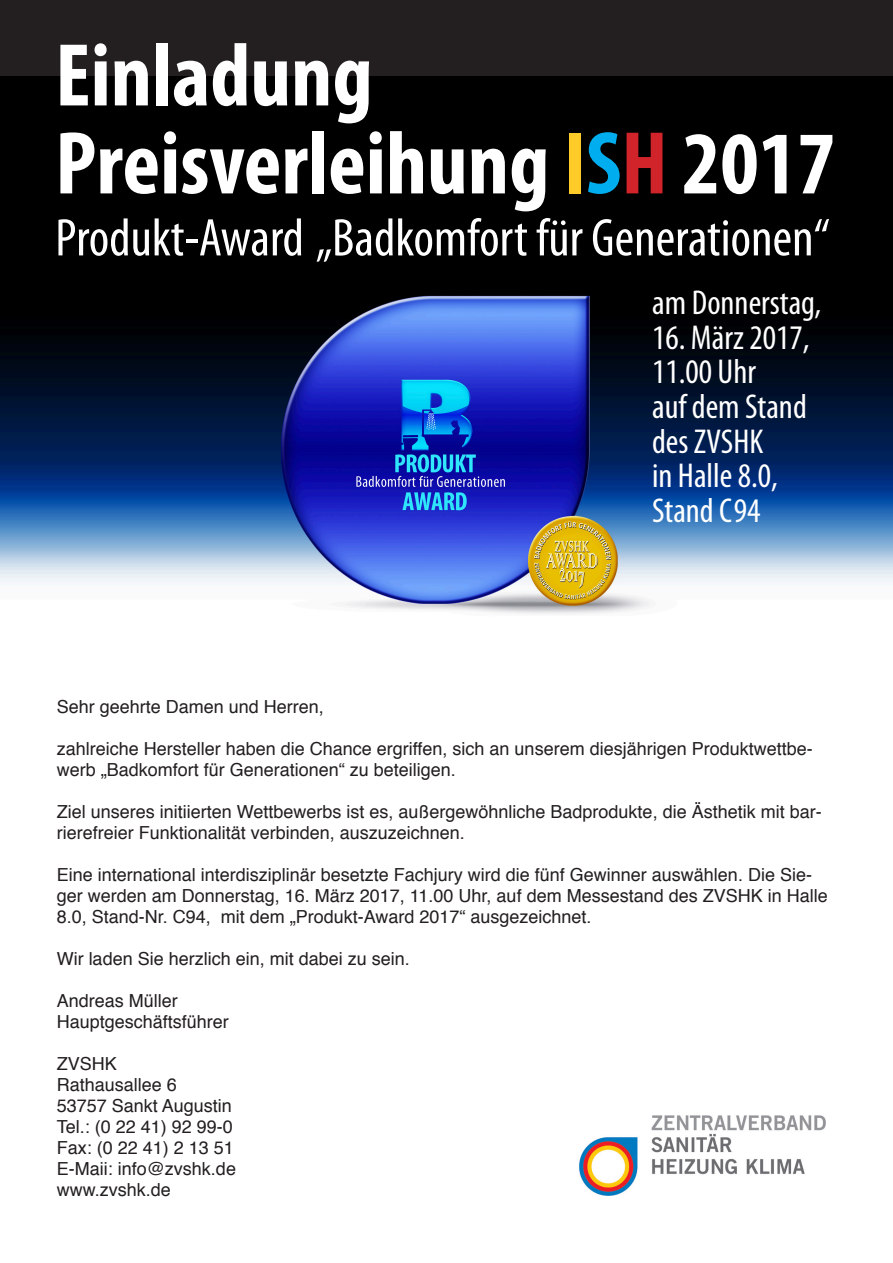
<style>
.page{position:relative;width:893px;height:1263px;background:#fff}
.page>*{position:absolute;margin:0;border:0;box-sizing:border-box;transform-origin:0 0}
.t1{font:700 condensed 90px "Myriad Pro";color:#fff}
.t2{font:condensed 53.4px "Myriad Pro";color:#fff}
.t3{font:condensed 34.65px/34.7px "Myriad Pro";color:#fff}
.t4{font:18px/21px "Helvetica";color:#231f20}
.s1{color:#fecb29}
.s2{color:#00aeef}
.s3{color:#d1232a}
</style>
<div class="page">
<div style="left:0;top:0;width:893px;height:330px;background:#231f20"></div>
<img style="left:0;top:77px;width:893px;height:537px">
<div style="left:725px;top:604px;width:168px;height:133px;background:#fff"></div>
<img style="left:579px;top:1115px;width:247px;height:81px">
<h1 class="t1" style="left:55px;top:19px;width:319px">Einladung</h1>
<h1 class="t1" style="left:55px;top:107px;width:782px">Preisverleihung <span class="s1">I</span><span class="s2">S</span><span class="s3">H</span> 2017</h1>
<h2 class="t2" style="left:55px;top:205px;width:776px">Produkt-Award „Badkomfort für Generationen“</h2>
<h3 class="t3" style="left:652px;top:285px;width:170px">am Donnerstag,</h3>
<h3 class="t3" style="left:652px;top:319px;width:159px">16. März 2017,<br>11.00 Uhr<br>auf dem Stand des ZVSHK<br>in Halle 8.0,<br>Stand C94</h3>
<p class="t4" style="left:57px;top:698px;width:269px">Sehr geehrte Damen und Herren,</p>
<p class="t4" style="left:57px;top:740px;width:758px">zahlreiche Hersteller haben die Chance ergriffen, sich an unserem diesjährigen Produktwettbe&shy;werb „Badkomfort für Generationen“ zu beteiligen.</p>
<p class="t4" style="left:57px;top:803px;width:767px">Ziel unseres initiierten Wettbewerbs ist es, außergewöhnliche Badprodukte, die Ästhetik mit bar&shy;rierefreier Funktionalität verbinden, auszuzeichnen.</p>
<p class="t4" style="left:57px;top:866px;width:773px">Eine international interdisziplinär besetzte Fachjury wird die fünf Gewinner auswählen. Die Sie&shy;ger werden am Donnerstag, 16. März 2017, 11.00 Uhr, auf dem Messestand des ZVSHK in Halle<br>8.0, Stand-Nr. C94, mit dem „Produkt-Award 2017“ ausgezeichnet.</p>
<p class="t4" style="left:57px;top:950px;width:355px">Wir laden Sie herzlich ein, mit dabei zu sein.</p>
<p class="t4" style="left:57px;top:992px;width:174px">Andreas Müller<br>Hauptgeschäftsführer</p>
<p class="t4" style="left:57px;top:1055px;width:181px">ZVSHK<br>Rathausallee 6<br>53757 Sankt Augustin<br>Tel.: (0 22 41) 92 99-0<br>Fax: (0 22 41) 2 13 51<br>E-Maii: info@zvshk.de www.zvshk.de</p>
</div>
